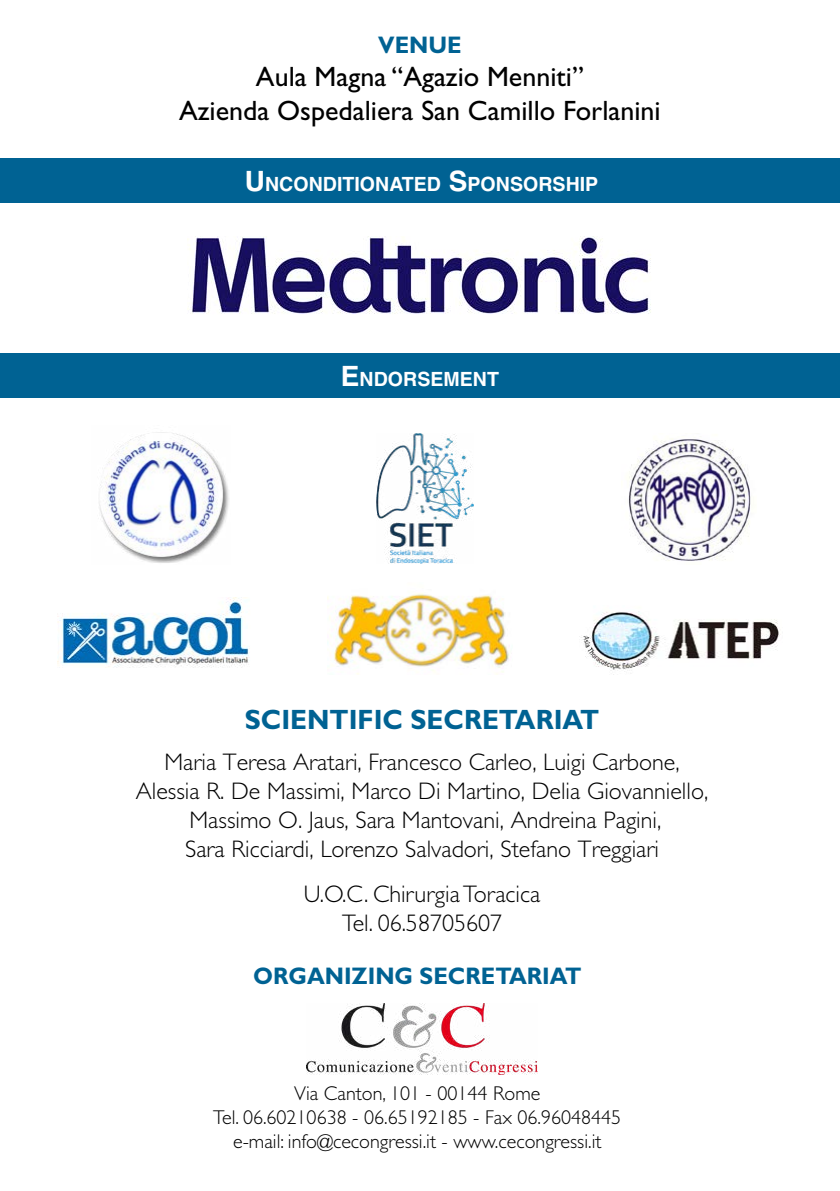
<style>
.page{position:relative;width:840px;height:1191px;background:#fff}
.page>*{position:absolute;margin:0;border:0;box-sizing:border-box;transform-origin:0 0}
.t1{font:28px/33.6px "Gill Sans Std";color:#000;text-align:center}
.t2{font:700 28px "Gill Sans Std";color:#006293;scale:.95 1}
.t3{font:300 24px/28.8px "Gill Sans Std";color:#000;text-align:center}
.t4{font:700 24px "Gill Sans Std";color:#006293;scale:.95 1}
.t5{font:300 20px/24px "Gill Sans Std";color:#000;text-align:center}
.t6{font:700 19.6px "Helvetica LT Std";color:#fff}
.s1{font-size:28px}
</style>
<div class="page">
<div style="left:0;top:159px;width:839px;height:44px;background:#006293"></div>
<div style="left:0;top:354px;width:839px;height:44px;background:#006293"></div>
<img style="left:376px;top:434px;width:97px;height:129px">
<img style="left:99px;top:432px;width:130px;height:131px">
<img style="left:629px;top:438px;width:122px;height:123px">
<img style="left:327px;top:593px;width:182px;height:82px">
<img style="left:58px;top:598px;width:192px;height:69px">
<img style="left:579px;top:612px;width:201px;height:63px">
<img style="left:187px;top:236px;width:464px;height:78px">
<img style="left:306px;top:1003px;width:231px;height:72px">
<p class="t4" style="left:378px;top:30px;width:89px">VENUE</p>
<p class="t1" style="left:179px;top:60px;width:483px">Aula Magna “Agazio Menniti”<br>Azienda Ospedaliera San Camillo Forlanini</p>
<p class="t6" style="left:245px;top:172px;width:355px"><span class="s1">U</span> NCONDITIONATED <span class="s1">S</span>PONSORSHIP</p>
<p class="t6" style="left:341px;top:367px;width:160px"><span class="s1">E</span>NDORSEMENT</p>
<p class="t2" style="left:244px;top:703px;width:374px">SCIENTIFIC SECRETARIAT</p>
<p class="t3" style="left:136px;top:748px;width:573px">Maria Teresa Aratari, Francesco Carleo, Luigi Carbone, Alessia R. De Massimi, Marco Di Martino, Delia Giovanniello, Massimo O. Jaus, Sara Mantovani, Andreina Pagini,<br>Sara Ricciardi, Lorenzo Salvadori, Stefano Treggiari</p>
<p class="t3" style="left:303px;top:880px;width:238px">U.O.C. Chirurgia Toracica<br>Tel. 06.58705607</p>
<p class="t4" style="left:253px;top:962px;width:347px">ORGANIZING SECRETARIAT</p>
<p class="t5" style="left:213px;top:1082px;width:409px">Via Canton, 101 - 00144 Rome<br>Tel. 06.60210638 - 06.65192185 - Fax 06.96048445 e-mail: info@cecongressi.it - www.cecongressi.it</p>
</div>
